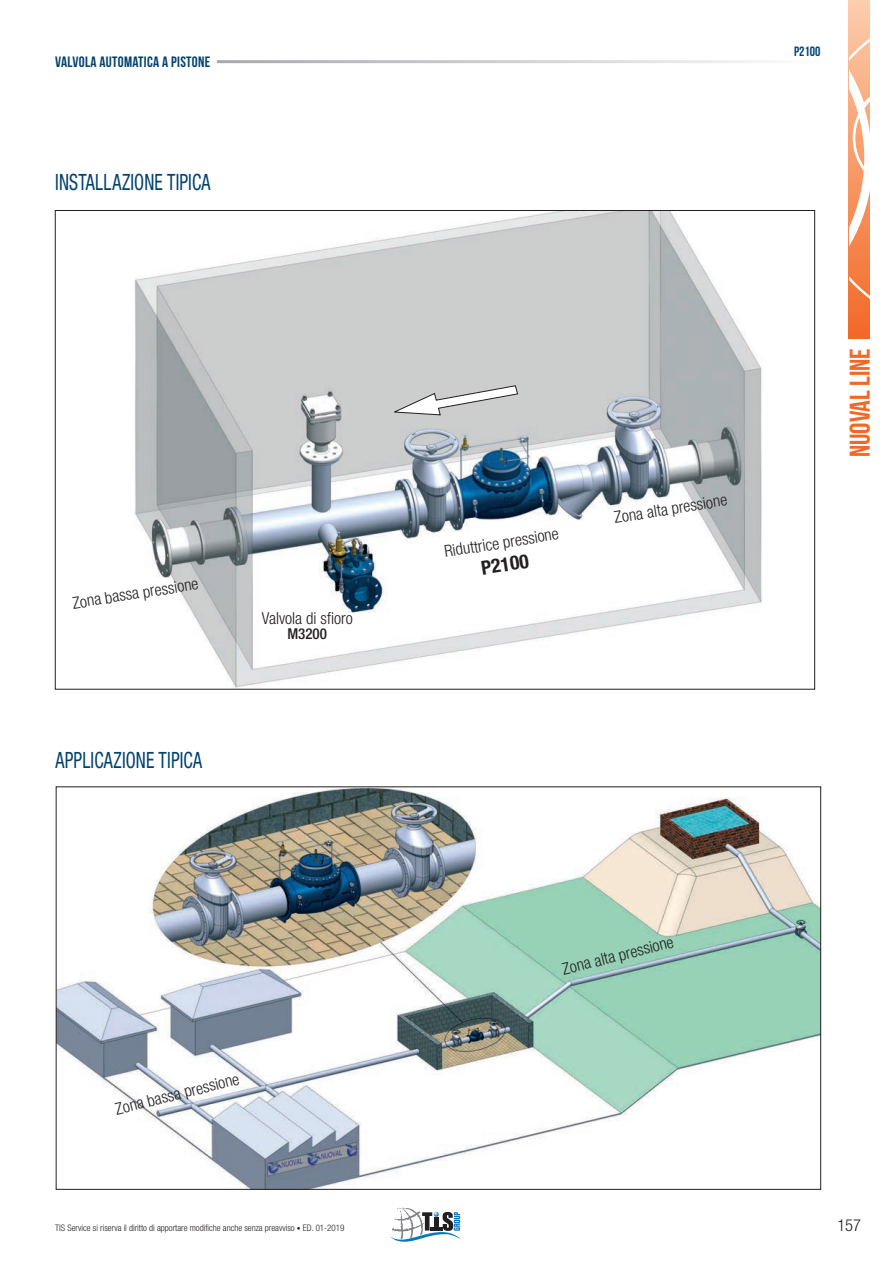
<style>
.page{position:relative;width:893px;height:1263px;background:#fff}
.page>*{position:absolute;margin:0;border:0;box-sizing:border-box;transform-origin:0 0}
.t1{font:700 28.5px "Bebas Neue";color:#f26828}
.t2{font:condensed 22.5px "Helvetica Neue";letter-spacing:.01em;color:#00426e;scale:.8 1}
.t3{font:700 condensed 19.5px "Helvetica Neue";color:#231f20}
.t4{font:300 condensed 16.5px "Helvetica Neue";color:#231f20}
.t5{font:15px "Bebas Neue";letter-spacing:.02em;color:#00426e}
.t6{font:500 condensed 15px "Helvetica Neue";color:#231f20}
.t7{font:13.5px "Bebas Neue";color:#00426e}
.t8{font:300 condensed 9px "Helvetica Neue";color:#231f20}
.s1{font-size:7.5px}
</style>
<div class="page">
<svg style="left:848px;top:0;width:22px;height:338px"></svg>
<svg style="left:849px;top:6px;width:21px;height:325px"></svg>
<svg style="left:390px;top:1208px;width:71px;height:34px"></svg>
<img style="left:135px;top:212px;width:628px;height:475px">
<svg style="left:393px;top:385px;width:125px;height:31px"></svg>
<img style="left:58px;top:789px;width:761px;height:398px">
<p class="t5" style="left:55px;top:54px;width:157px">VALVOLA AUTOMATICA A PISTONE</p>
<h2 class="t2" style="left:55px;top:169px;width:196px">INSTALLAZIONE TIPICA</h2>
<p class="t4" style="left:71px;top:594px;width:129px;rotate:-9deg">Zona bassa pressione</p>
<h2 class="t2" style="left:55px;top:747px;width:185px">APPLICAZIONE TIPICA</h2>
<p class="t4" style="left:262px;top:609px;width:92px">Valvola di sfioro</p>
<p class="t6" style="left:287px;top:625px;width:41px">M3200</p>
<p class="t4" style="left:113px;top:1100px;width:129px;rotate:-14deg">Zona bassa pressione</p>
<p class="t8" style="left:55px;top:1222px;width:291px">TIS Service si riserva il diritto di apportare modifiche anche senza preavviso <span class="s1">•</span> ED. 01-2019</p>
<p class="t7" style="left:794px;top:44px;width:28px">P2100</p>
<p class="t4" style="left:443px;top:542px;width:117px;rotate:-9deg">Riduttrice pressione</p>
<p class="t3" style="left:480px;top:556px;width:49px;rotate:-9deg">P2100</p>
<p class="t4" style="left:613px;top:508px;width:116px;rotate:-9deg">Zona alta pressione</p>
<h1 class="t1" style="left:844px;top:457px;width:110px;rotate:-90deg">NUOVAL LINE</h1>
<p class="t4" style="left:560px;top:960px;width:116px;rotate:-14deg">Zona alta pressione</p>
<p class="t4" style="left:837px;top:1215px;width:25px">157</p>
</div>
